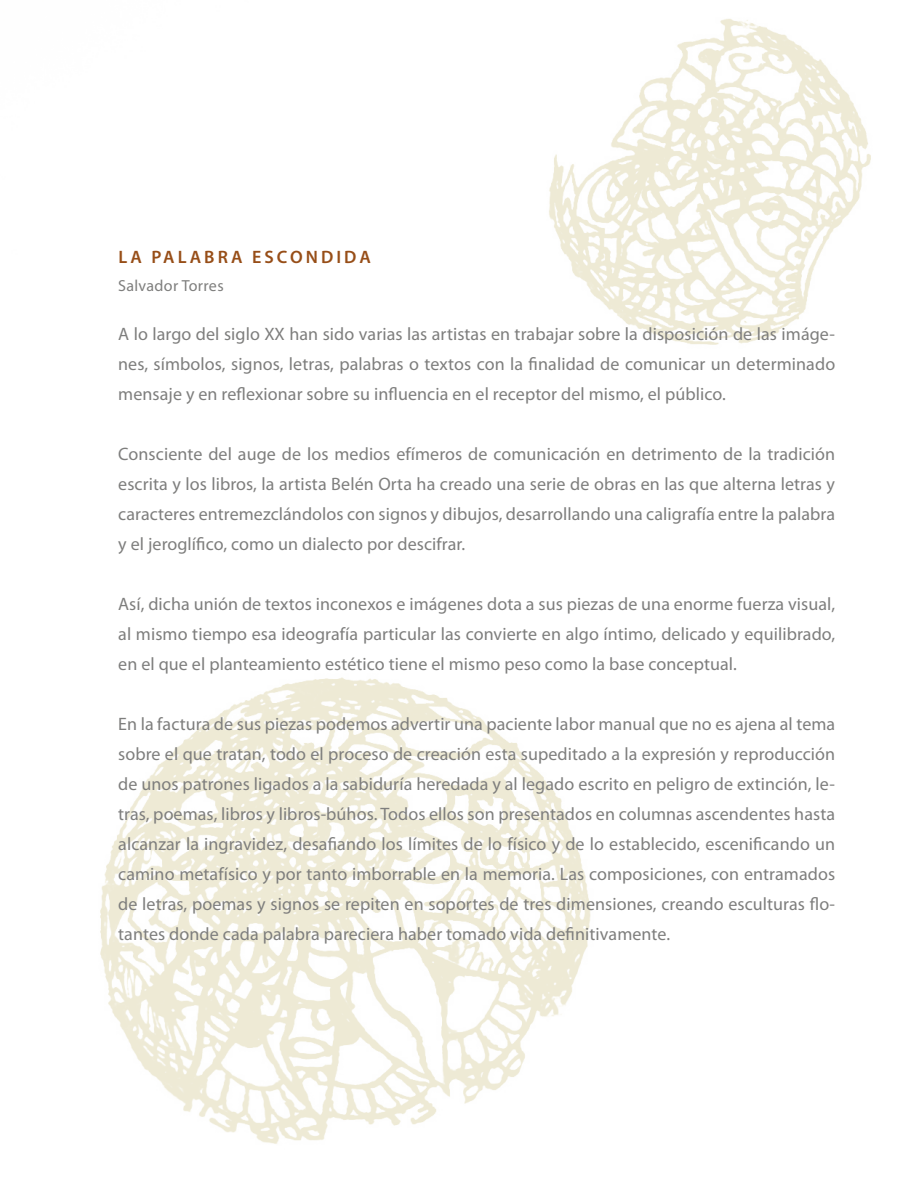
<style>
.page{position:relative;width:908px;height:1191px;background:#fff}
.page>*{position:absolute;margin:0;border:0;box-sizing:border-box;transform-origin:0 0}
.t1{font:18px/30px "Myriad Pro";letter-spacing:.005em;color:#7e7e7d;text-align:justify}
.t2{font:600 18px "Myriad Pro";letter-spacing:.17em;color:#974e18}
.t3{font:16px "Myriad Pro";letter-spacing:.02em;color:#7e7e7d}
</style>
<div class="page">
<img style="left:100px;top:19px;width:771px;height:1125px">
<p class="t2" style="left:118px;top:246px;width:254px">LA PALABRA ESCONDIDA</p>
<p class="t3" style="left:118px;top:276px;width:107px">Salvador Torres</p>
<p class="t1" style="left:118px;top:318px;width:718px">A lo largo del siglo XX han sido varias las artistas en trabajar sobre la disposición de las imáge&shy;nes, símbolos, signos, letras, palabras o textos con la finalidad de comunicar un determinado mensaje y en reflexionar sobre su influencia en el receptor del mismo, el público.</p>
<p class="t1" style="left:118px;top:438px;width:718px">Consciente del auge de los medios efímeros de comunicación en detrimento de la tradición escrita y los libros, la artista Belén Orta ha creado una serie de obras en las que alterna letras y caracteres entremezclándolos con signos y dibujos, desarrollando una caligrafía entre la palabra y el jeroglífico, como un dialecto por descifrar.</p>
<p class="t1" style="left:118px;top:588px;width:718px">Así, dicha unión de textos inconexos e imágenes dota a sus piezas de una enorme fuerza visual, al mismo tiempo esa ideografía particular las convierte en algo íntimo, delicado y equilibrado, en el que el planteamiento estético tiene el mismo peso como la base conceptual.</p>
<p class="t1" style="left:118px;top:708px;width:718px">En la factura de sus piezas podemos advertir una paciente labor manual que no es ajena al tema sobre el que tratan, todo el proceso de creación esta supeditado a la expresión y reproducción de unos patrones ligados a la sabiduría heredada y al legado escrito en peligro de extinción, le&shy;tras, poemas, libros y libros-búhos. Todos ellos son presentados en columnas ascendentes hasta alcanzar la ingravidez, desafiando los límites de lo físico y de lo establecido, escenificando un camino metafísico y por tanto imborrable en la memoria. Las composiciones, con entramados de letras, poemas y signos se repiten en soportes de tres dimensiones, creando esculturas flo&shy;tantes donde cada palabra pareciera haber tomado vida definitivamente.</p>
</div>
